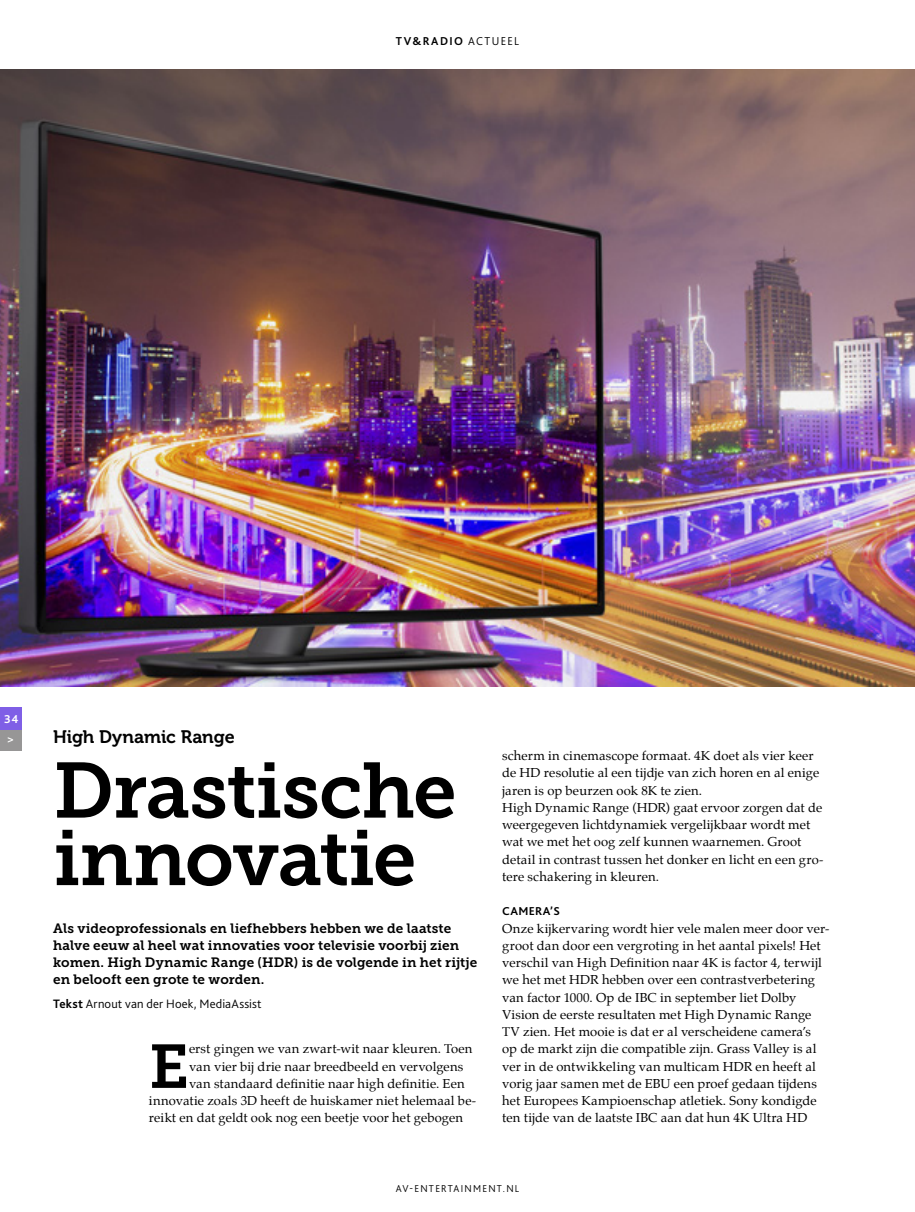
<style>
.page{position:relative;width:915px;height:1212px;background:#fff}
.page>*{position:absolute;margin:0;border:0;box-sizing:border-box;transform-origin:0 0}
.t1{font:77.85px/67.5px "Museo Slab 700";letter-spacing:-.015em;color:#000}
.t2{font:61.35px "Museo Slab 700";color:#000}
.t3{font:18px "Museo 700";letter-spacing:-.005em;color:#000}
.t4{font:13.5px/17.2px "Museo Slab 700";letter-spacing:.005em;color:#000}
.t5{font:12.75px/17.2px "Palatino";letter-spacing:.01em;color:#000}
.t6{font:300 12.75px "Bliss 2";letter-spacing:.015em;color:#000}
.t7{font:700 12px "Bliss 2";letter-spacing:.085em;color:#000}
.t8{font:700 12px/20.7px "Bliss 2";color:#fff}
.t9{font:300 10.5px "Bliss 2";letter-spacing:.125em;color:#000}
.s1{font-weight:300}
.s2{font-weight:700}
</style>
<div class="page">
<img style="left:0;top:70px;width:914px;height:616px">
<div style="left:0;top:728px;width:21px;height:22px;background:#979696"></div>
<div style="left:0;top:707px;width:21px;height:22px;background:#7f5fe6"></div>
<p class="t7" style="left:395px;top:33px;width:125px">TV&amp;RADIO <span class="s1">ACTUEEL</span></p>
<p class="t8" style="left:4px;top:708px;width:16px">34 &gt;</p>
<h3 class="t3" style="left:53px;top:726px;width:183px">High Dynamic Range</h3>
<h1 class="t1" style="left:53px;top:757px;width:405px">Drastische innovatie</h1>
<p class="t4" style="left:53px;top:919px;width:425px">Als videoprofessionals en liefhebbers hebben we de laatste halve eeuw al heel wat innovaties voor televisie voorbij zien komen. High Dynamic Range (HDR) is de volgende in het rijtje en belooft een grote te worden.</p>
<p class="t6" style="left:53px;top:996px;width:210px"><span class="s2">Tekst</span> Arnout van der Hoek, MediaAssist</p>
<h2 class="t2" style="left:149px;top:1032px;width:42px">E</h2>
<p class="t5" style="left:189px;top:1040px;width:285px">erst gingen we van zwart-wit naar kleuren. Toen</p>
<p class="t5" style="left:189px;top:1057px;width:276px">van vier bij drie naar breedbeeld en vervolgens</p>
<p class="t5" style="left:189px;top:1075px;width:277px">van standaard definitie naar high definitie. Een</p>
<p class="t5" style="left:149px;top:1092px;width:328px">innovatie zoals 3D heeft de huiskamer niet helemaal be-</p>
<p class="t5" style="left:149px;top:1109px;width:315px">reikt en dat geldt ook nog een beetje voor het gebogen</p>
<p class="t5" style="left:502px;top:747px;width:323px">scherm in cinemascope formaat. 4K doet als vier keer de HD resolutie al een tijdje van zich horen en al enige jaren is op beurzen ook 8K te zien.<br>High Dynamic Range (HDR) gaat ervoor zorgen dat de weergegeven lichtdynamiek vergelijkbaar wordt met wat we met het oog zelf kunnen waarnemen. Groot detail in contrast tussen het donker en licht en een gro&shy;tere schakering in kleuren.</p>
<p class="t7" style="left:502px;top:904px;width:59px">CAMERA’S</p>
<p class="t5" style="left:502px;top:919px;width:329px">Onze kijkervaring wordt hier vele malen meer door ver&shy;groot dan door een vergroting in het aantal pixels! Het verschil van High Definition naar 4K is factor 4, terwijl we het met HDR hebben over een contrastverbetering van factor 1000. Op de IBC in september liet Dolby Vision de eerste resultaten met High Dynamic Range TV zien. Het mooie is dat er al verscheidene camera’s<br>op de markt zijn die compatible zijn. Grass Valley is al ver in de ontwikkeling van multicam HDR en heeft al vorig jaar samen met de EBU een proef gedaan tijdens het Europees Kampioenschap atletiek. Sony kondigde ten tijde van de laatste IBC aan dat hun 4K Ultra HD</p>
<p class="t9" style="left:395px;top:1182px;width:125px">AV-ENTERTAINMENT.NL</p>
</div>
